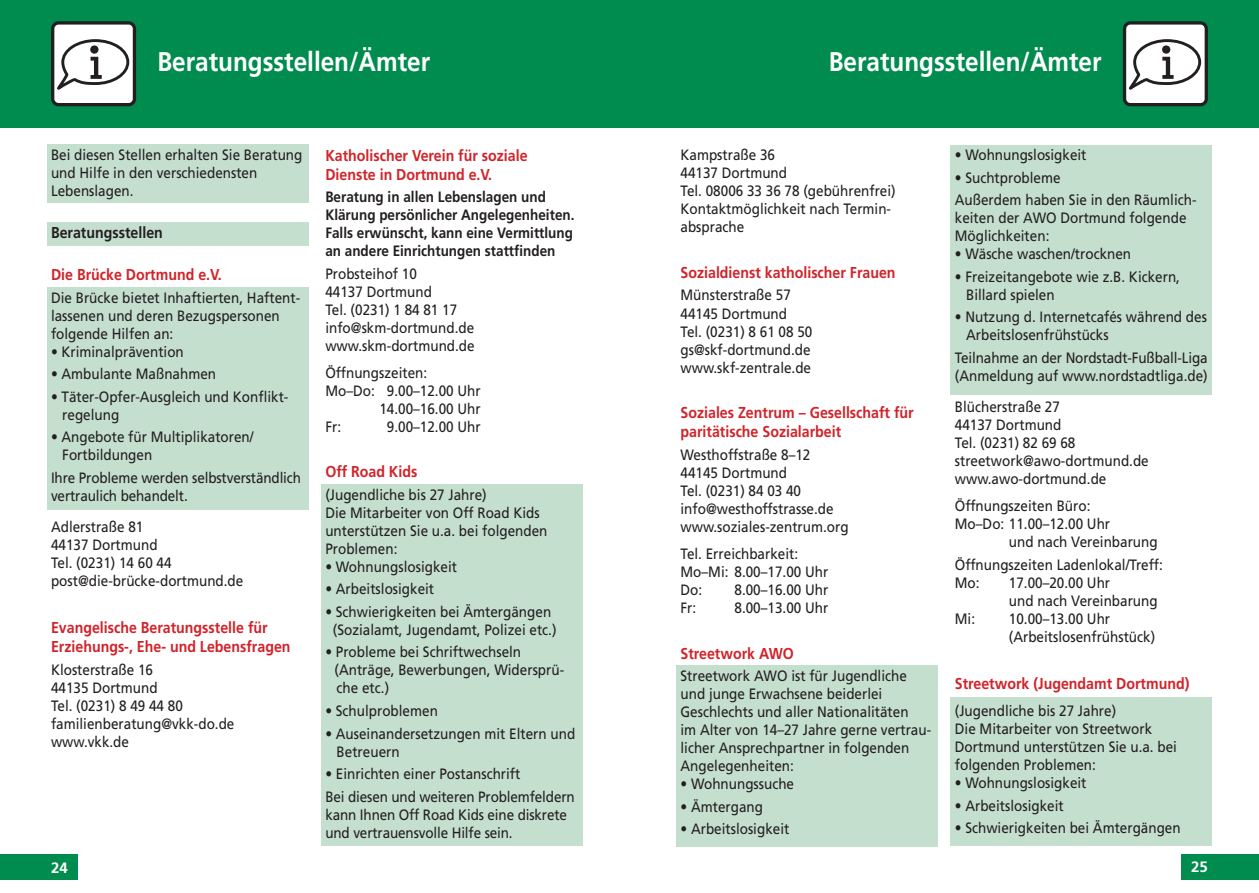
<style>
.page{position:relative;width:1259px;height:893px;background:#fff}
.page>*{position:absolute;margin:0;border:0;box-sizing:border-box;transform-origin:0 0}
.t1{font:700 27px "Frutiger LT";color:#fff;scale:.9 1}
.t2{font:700 15.75px/18.9px "Frutiger LT";color:#d1232a;scale:.9 1}
.t3{font:700 15.75px "Frutiger LT";color:#231f20;scale:.9 1}
.t4{font:15px/18px "Frutiger LT";color:#231f20;scale:.9 1}
.t5{font:700 15px/18px "Frutiger LT";color:#231f20;scale:.9 1}
.t6{font:700 15px "Frutiger LT";color:#fff}
</style>
<div class="page">
<div style="left:676px;top:665px;width:262px;height:182px;background:#c5dfcf"></div>
<div style="left:950px;top:697px;width:262px;height:149px;background:#c5dfcf"></div>
<div style="left:0;top:0;width:629px;height:128px;background:#008c4e"></div>
<div style="left:0;top:855px;width:78px;height:25px;background:#008c4e"></div>
<svg style="left:51px;top:21px;width:85px;height:85px;background:#c6c6c6"></svg>
<div style="left:629px;top:0;width:630px;height:128px;background:#008c4e"></div>
<div style="left:1181px;top:855px;width:78px;height:25px;background:#008c4e"></div>
<svg style="left:1123px;top:21px;width:85px;height:85px;background:#c6c6c6"></svg>
<div style="left:321px;top:485px;width:262px;height:361px;background:#c5dfcf"></div>
<div style="left:47px;top:287px;width:261px;height:222px;background:#c5dfcf"></div>
<div style="left:47px;top:222px;width:261px;height:24px;background:#c5dfcf"></div>
<div style="left:47px;top:145px;width:261px;height:58px;background:#c5dfcf"></div>
<div style="left:950px;top:145px;width:262px;height:249px;background:#c5dfcf"></div>
<h1 class="t1" style="left:157px;top:46px;width:305px">Beratungsstellen/Ämter</h1>
<p class="t4" style="left:51px;top:146px;width:281px">Bei diesen Stellen erhalten Sie Beratung und Hilfe in den verschiedensten<br>Lebenslagen.</p>
<p class="t3" style="left:51px;top:223px;width:126px">Beratungsstellen</p>
<p class="t2" style="left:51px;top:265px;width:191px">Die Brücke Dortmund e.V.</p>
<p class="t4" style="left:51px;top:288px;width:278px">Die Brücke bietet Inhaftierten, Haftent&shy;lassenen und deren Bezugspersonen folgende Hilfen an:</p>
<p class="t4" style="left:51px;top:342px;width:149px">• Kriminalprävention</p>
<p class="t4" style="left:51px;top:365px;width:185px">• Ambulante Maßnahmen</p>
<p class="t4" style="left:62px;top:387px;width:253px;text-indent:-11px">• Täter-Opfer-Ausgleich und Konflikt&shy;regelung</p>
<p class="t4" style="left:62px;top:428px;width:214px;text-indent:-11px">• Angebote für Multiplikatoren/<br>Fortbildungen</p>
<p class="t4" style="left:51px;top:468px;width:279px">Ihre Probleme werden selbstverständlich vertraulich behandelt.</p>
<p class="t4" style="left:51px;top:518px;width:215px">Adlerstraße 81<br>44137 Dortmund<br>Tel. (0231) 14 60 44 post@die-brücke-dortmund.de</p>
<p class="t2" style="left:51px;top:617px;width:268px;line-height:19.5px">Evangelische Beratungsstelle für<br>Erziehungs-, Ehe- und Lebensfragen</p>
<p class="t4" style="left:51px;top:660px;width:205px">Klosterstraße 16<br>44135 Dortmund<br>Tel. (0231) 8 49 44 80 familienberatung@vkk-do.de www.vkk.de</p>
<p class="t6" style="left:51px;top:859px;width:18px">24</p>
<p class="t2" style="left:325px;top:146px;width:226px">Katholischer Verein für soziale<br>Dienste in Dortmund e.V.</p>
<p class="t5" style="left:325px;top:188px;width:278px">Beratung in allen Lebenslagen und Klärung persönlicher Angelegenheiten.<br>Falls erwünscht, kann eine Vermittlung an andere Einrichtungen stattfinden</p>
<p class="t4" style="left:325px;top:264px;width:167px">Probsteihof 10<br>44137 Dortmund<br>Tel. (0231) 1 84 81 17 info@skm-dortmund.de www.skm-dortmund.de</p>
<p class="t4" style="left:325px;top:363px;width:115px">Öffnungszeiten:</p>
<p class="t4" style="left:325px;top:381px;width:174px">Mo–Do: 9.00–12.00 Uhr</p>
<p class="t4" style="left:379px;top:399px;width:114px">14.00–16.00 Uhr</p>
<p class="t4" style="left:325px;top:417px;width:19px">Fr:</p>
<p class="t4" style="left:387px;top:417px;width:106px">9.00–12.00 Uhr</p>
<p class="t2" style="left:325px;top:463px;width:104px">Off Road Kids</p>
<p class="t4" style="left:325px;top:486px;width:248px">(Jugendliche bis 27 Jahre)<br>Die Mitarbeiter von Off Road Kids unterstützen Sie u.a. bei folgenden<br>Problemen:</p>
<p class="t4" style="left:325px;top:558px;width:148px">• Wohnungslosigkeit</p>
<p class="t4" style="left:325px;top:580px;width:122px">• Arbeitslosigkeit</p>
<p class="t4" style="left:325px;top:603px;width:258px;text-align:center">• Schwierigkeiten bei Ämtergängen (Sozialamt, Jugendamt, Polizei etc.)</p>
<p class="t4" style="left:334px;top:643px;width:257px;text-indent:-9px">• Probleme bei Schriftwechseln (Anträge, Bewerbungen, Widersprü&shy;che etc.)</p>
<p class="t4" style="left:325px;top:702px;width:127px">• Schulproblemen</p>
<p class="t4" style="left:337px;top:724px;width:267px;text-indent:-11px">• Auseinandersetzungen mit Eltern und<br>Betreuern</p>
<p class="t4" style="left:325px;top:763px;width:279px;line-height:22.5px">• Einrichten einer Postanschrift<br>Bei diesen und weiteren Problemfeldern</p>
<p class="t4" style="left:325px;top:805px;width:270px">kann Ihnen Off Road Kids eine diskrete und vertrauensvolle Hilfe sein.</p>
<h1 class="t1" style="left:829px;top:46px;width:305px">Beratungsstellen/Ämter</h1>
<p class="t4" style="left:680px;top:146px;width:241px">Kampstraße 36<br>44137 Dortmund<br>Tel. 08006 33 36 78 (gebührenfrei)<br>Kontaktmöglichkeit nach Termin&shy;absprache</p>
<p class="t2" style="left:680px;top:263px;width:240px">Sozialdienst katholischer Frauen</p>
<p class="t4" style="left:680px;top:286px;width:148px">Münsterstraße 57<br>44145 Dortmund<br>Tel. (0231) 8 61 08 50 gs@skf-dortmund.de www.skf-zentrale.de</p>
<p class="t2" style="left:680px;top:404px;width:261px">Soziales Zentrum – Gesellschaft für paritätische Sozialarbeit</p>
<p class="t4" style="left:680px;top:446px;width:188px">Westhoffstraße 8–12<br>44145 Dortmund<br>Tel. (0231) 84 03 40 info@westhoffstrasse.de www.soziales-zentrum.org</p>
<p class="t4" style="left:680px;top:545px;width:166px">Tel. Erreichbarkeit:<br>Mo–Mi: 8.00–17.00 Uhr<br>Do:</p>
<p class="t4" style="left:734px;top:581px;width:106px">8.00–16.00 Uhr</p>
<p class="t4" style="left:680px;top:599px;width:19px">Fr:</p>
<p class="t4" style="left:734px;top:599px;width:106px">8.00–13.00 Uhr</p>
<p class="t2" style="left:680px;top:644px;width:128px">Streetwork AWO</p>
<p class="t4" style="left:680px;top:667px;width:280px">Streetwork AWO ist für Jugendliche und junge Erwachsene beiderlei Geschlechts und aller Nationalitäten<br>im Alter von 14–27 Jahre gerne vertrau&shy;licher Ansprechpartner in folgenden Angelegenheiten:</p>
<p class="t4" style="left:680px;top:775px;width:128px">• Wohnungssuche</p>
<p class="t4" style="left:680px;top:798px;width:93px">• Ämtergang</p>
<p class="t4" style="left:680px;top:820px;width:122px">• Arbeitslosigkeit</p>
<p class="t4" style="left:955px;top:146px;width:148px">• Wohnungslosigkeit</p>
<p class="t4" style="left:955px;top:166px;width:270px;line-height:22.5px">• Suchtprobleme<br>Außerdem haben Sie in den Räumlich-</p>
<p class="t4" style="left:955px;top:209px;width:259px">keiten der AWO Dortmund folgende<br>Möglichkeiten:</p>
<p class="t4" style="left:955px;top:245px;width:197px">• Wäsche waschen/trocknen</p>
<p class="t4" style="left:966px;top:267px;width:239px;text-indent:-11px">• Freizeitangebote wie z.B. Kickern,<br>Billard spielen</p>
<p class="t4" style="left:966px;top:308px;width:269px;text-indent:-11px">• Nutzung d. Internetcafés während des<br>Arbeitslosenfrühstücks</p>
<p class="t4" style="left:955px;top:348px;width:282px">Teilnahme an der Nordstadt-Fußball-Liga (Anmeldung auf www.nordstadtliga.de)</p>
<p class="t4" style="left:955px;top:398px;width:217px">Blücherstraße 27<br>44137 Dortmund<br>Tel. (0231) 82 69 68 streetwork@awo-dortmund.de www.awo-dortmund.de</p>
<p class="t4" style="left:955px;top:497px;width:152px">Öffnungszeiten Büro:</p>
<p class="t4" style="left:955px;top:515px;width:174px">Mo–Do: 11.00–12.00 Uhr</p>
<p class="t4" style="left:1009px;top:533px;width:167px">und nach Vereinbarung</p>
<p class="t4" style="left:955px;top:555px;width:232px">Öffnungszeiten Ladenlokal/Treff:<br>Mo:</p>
<p class="t4" style="left:1009px;top:573px;width:167px">17.00–20.00 Uhr<br>und nach Vereinbarung</p>
<p class="t4" style="left:955px;top:609px;width:24px">Mi:</p>
<p class="t4" style="left:1009px;top:609px;width:164px">10.00–13.00 Uhr (Arbeitslosenfrühstück)</p>
<p class="t2" style="left:955px;top:674px;width:262px">Streetwork (Jugendamt Dortmund)</p>
<p class="t4" style="left:955px;top:702px;width:248px">(Jugendliche bis 27 Jahre)<br>Die Mitarbeiter von Streetwork<br>Dortmund unterstützen Sie u.a. bei folgenden Problemen:</p>
<p class="t4" style="left:955px;top:774px;width:148px">• Wohnungslosigkeit</p>
<p class="t4" style="left:955px;top:796px;width:122px">• Arbeitslosigkeit</p>
<p class="t4" style="left:955px;top:819px;width:252px">• Schwierigkeiten bei Ämtergängen</p>
<p class="t6" style="left:1191px;top:858px;width:18px">25</p>
</div>
